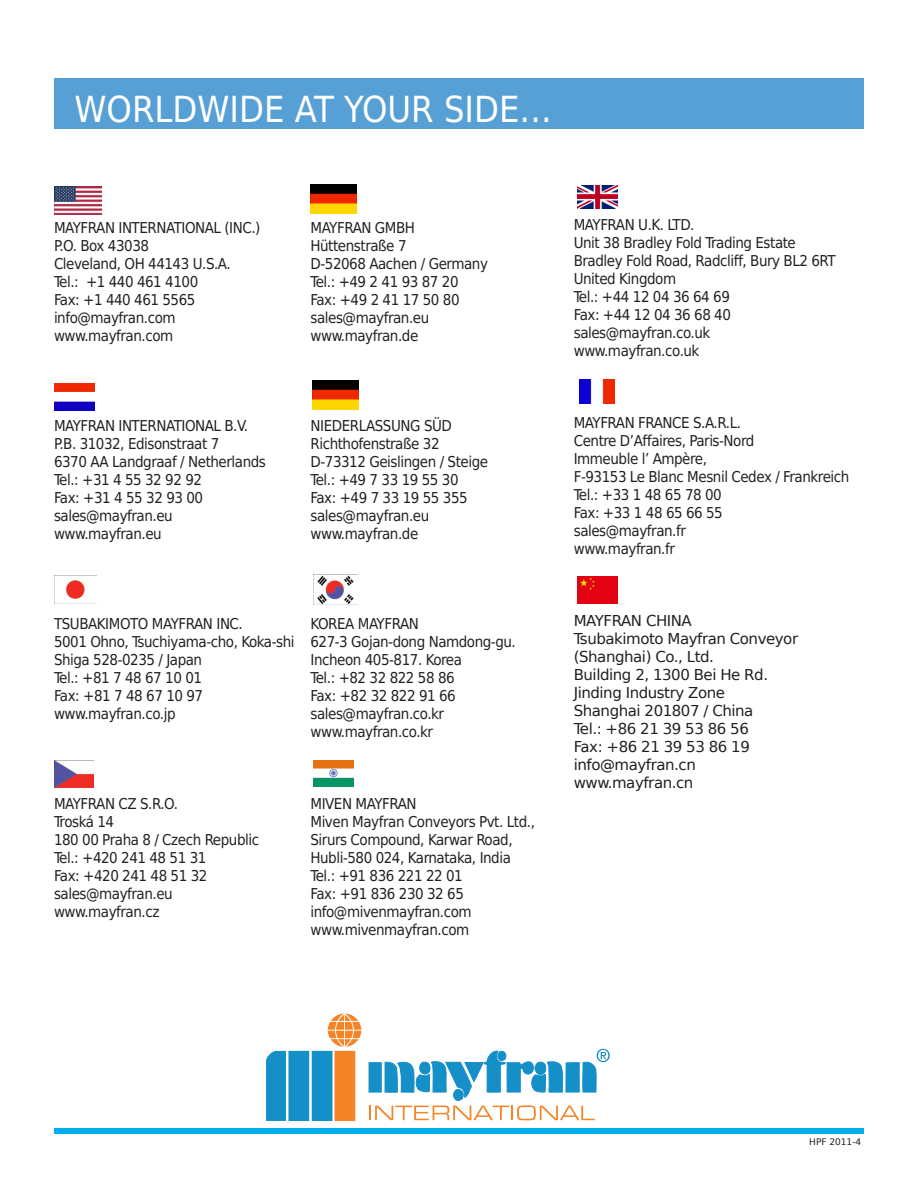
<style>
.page{position:relative;width:918px;height:1188px;background:#fff}
.page>*{position:absolute;margin:0;border:0;box-sizing:border-box;transform-origin:0 0}
.t1{font:36px "DejaVu Sans Condensed";color:#fff}
.t2{font:15px "DejaVu Sans Condensed";letter-spacing:-.03em;color:#231f20}
.t3{font:15px "DejaVu Sans";letter-spacing:-.03em;color:#231f20}
.t4{font:9px "DejaVu Sans";color:#231f20}
</style>
<div class="page">
<div style="left:54px;top:78px;width:810px;height:51px;background:#56a0d5"></div>
<div style="left:54px;top:1128px;width:810px;height:6px;background:#00aeef"></div>
<div style="left:335px;top:1051px;width:20px;height:69px;background:#f58427"></div>
<svg style="left:266px;top:1051px;width:20px;height:70px"></svg>
<div style="left:312px;top:1051px;width:20px;height:69px;background:#158fc7"></div>
<div style="left:289px;top:1051px;width:20px;height:69px;background:#158fc7"></div>
<svg style="left:328px;top:1013px;width:33px;height:34px"></svg>
<svg style="left:369px;top:1049px;width:241px;height:71px"></svg>
<img style="left:54px;top:186px;width:48px;height:28px">
<img style="left:578px;top:576px;width:40px;height:27px">
<img style="left:54px;top:384px;width:40px;height:27px">
<img style="left:54px;top:575px;width:42px;height:29px">
<img style="left:310px;top:184px;width:47px;height:29px">
<img style="left:314px;top:574px;width:44px;height:30px">
<img style="left:579px;top:380px;width:35px;height:23px">
<img style="left:578px;top:186px;width:40px;height:23px">
<img style="left:314px;top:760px;width:39px;height:27px">
<img style="left:54px;top:760px;width:40px;height:27px">
<img style="left:312px;top:381px;width:47px;height:28px">
<p class="t1" style="left:75px;top:80px;width:479px">WORLDWIDE AT YOUR SIDE…</p>
<p class="t2" style="left:54px;top:216px;width:208px">MAYFRAN INTERNATIONAL (INC.)</p>
<p class="t2" style="left:54px;top:234px;width:97px">P.O. Box 43038</p>
<p class="t2" style="left:54px;top:252px;width:178px">Cleveland, OH 44143 U.S.A.</p>
<p class="t2" style="left:54px;top:270px;width:146px">Tel.: +1 440 461 4100</p>
<p class="t2" style="left:54px;top:288px;width:143px">Fax: +1 440 461 5565</p>
<p class="t2" style="left:54px;top:306px;width:123px">info@mayfran.com</p>
<p class="t2" style="left:54px;top:324px;width:121px">www.mayfran.com</p>
<p class="t2" style="left:54px;top:414px;width:196px">MAYFRAN INTERNATIONAL B.V.</p>
<p class="t2" style="left:54px;top:432px;width:167px">P.B. 31032, Edisonstraat 7</p>
<p class="t2" style="left:54px;top:450px;width:213px">6370 AA Landgraaf / Netherlands</p>
<p class="t2" style="left:54px;top:468px;width:150px">Tel.: +31 4 55 32 92 92</p>
<p class="t2" style="left:54px;top:486px;width:151px">Fax: +31 4 55 32 93 00</p>
<p class="t2" style="left:54px;top:504px;width:120px">sales@mayfran.eu</p>
<p class="t2" style="left:54px;top:522px;width:109px">www.mayfran.eu</p>
<p class="t2" style="left:310px;top:215px;width:106px">MAYFRAN GMBH</p>
<p class="t2" style="left:310px;top:233px;width:98px">Hüttenstraße 7</p>
<p class="t2" style="left:310px;top:251px;width:179px">D-52068 Aachen / Germany</p>
<p class="t2" style="left:310px;top:269px;width:150px">Tel.: +49 2 41 93 87 20</p>
<p class="t2" style="left:310px;top:287px;width:151px">Fax: +49 2 41 17 50 80</p>
<p class="t2" style="left:310px;top:305px;width:120px">sales@mayfran.eu</p>
<p class="t2" style="left:310px;top:323px;width:109px">www.mayfran.de</p>
<p class="t2" style="left:310px;top:413px;width:143px">NIEDERLASSUNG SÜD</p>
<p class="t2" style="left:310px;top:431px;width:131px">Richthofenstraße 32</p>
<p class="t2" style="left:310px;top:449px;width:179px">D-73312 Geislingen / Steige</p>
<p class="t2" style="left:310px;top:467px;width:150px">Tel.: +49 7 33 19 55 30</p>
<p class="t2" style="left:310px;top:485px;width:159px">Fax: +49 7 33 19 55 355</p>
<p class="t2" style="left:310px;top:503px;width:120px">sales@mayfran.eu</p>
<p class="t2" style="left:310px;top:521px;width:109px">www.mayfran.de</p>
<p class="t2" style="left:54px;top:612px;width:190px">TSUBAKIMOTO MAYFRAN INC.</p>
<p class="t2" style="left:54px;top:630px;width:242px">5001 Ohno, Tsuchiyama-cho, Koka-shi</p>
<p class="t2" style="left:54px;top:648px;width:150px">Shiga 528-0235 / Japan</p>
<p class="t2" style="left:54px;top:666px;width:150px">Tel.: +81 7 48 67 10 01</p>
<p class="t2" style="left:54px;top:684px;width:151px">Fax: +81 7 48 67 10 97</p>
<p class="t2" style="left:54px;top:702px;width:123px">www.mayfran.co.jp</p>
<p class="t2" style="left:310px;top:611px;width:110px">KOREA MAYFRAN</p>
<p class="t2" style="left:310px;top:629px;width:207px">627-3 Gojan-dong Namdong-gu.</p>
<p class="t2" style="left:310px;top:647px;width:153px">Incheon 405-817. Korea</p>
<p class="t2" style="left:310px;top:665px;width:146px">Tel.: +82 32 822 58 86</p>
<p class="t2" style="left:310px;top:683px;width:147px">Fax: +82 32 822 91 66</p>
<p class="t2" style="left:310px;top:701px;width:135px">sales@mayfran.co.kr</p>
<p class="t2" style="left:310px;top:719px;width:124px">www.mayfran.co.kr</p>
<p class="t2" style="left:54px;top:792px;width:126px">MAYFRAN CZ S.R.O.</p>
<p class="t2" style="left:54px;top:810px;width:62px">Troská 14</p>
<p class="t2" style="left:54px;top:828px;width:207px">180 00 Praha 8 / Czech Republic</p>
<p class="t2" style="left:54px;top:846px;width:154px">Tel.: +420 241 48 51 31</p>
<p class="t2" style="left:54px;top:864px;width:155px">Fax: +420 241 48 51 32</p>
<p class="t2" style="left:54px;top:882px;width:120px">sales@mayfran.eu</p>
<p class="t2" style="left:54px;top:900px;width:107px">www.mayfran.cz</p>
<p class="t2" style="left:310px;top:791px;width:108px">MIVEN MAYFRAN</p>
<p class="t2" style="left:310px;top:809px;width:226px">Miven Mayfran Conveyors Pvt. Ltd.,</p>
<p class="t2" style="left:310px;top:827px;width:204px">Sirurs Compound, Karwar Road,</p>
<p class="t2" style="left:310px;top:845px;width:202px">Hubli-580 024, Karnataka, India</p>
<p class="t2" style="left:310px;top:863px;width:154px">Tel.: +91 836 221 22 01</p>
<p class="t2" style="left:310px;top:881px;width:155px">Fax: +91 836 230 32 65</p>
<p class="t2" style="left:310px;top:899px;width:163px">info@mivenmayfran.com</p>
<p class="t2" style="left:310px;top:917px;width:160px">www.mivenmayfran.com</p>
<p class="t2" style="left:574px;top:212px;width:122px">MAYFRAN U.K. LTD.</p>
<p class="t2" style="left:574px;top:230px;width:224px">Unit 38 Bradley Fold Trading Estate</p>
<p class="t2" style="left:574px;top:248px;width:263px">Bradley Fold Road, Radcliff, Bury BL2 6RT</p>
<p class="t2" style="left:574px;top:266px;width:104px">United Kingdom</p>
<p class="t2" style="left:574px;top:284px;width:158px">Tel.: +44 12 04 36 64 69</p>
<p class="t2" style="left:574px;top:302px;width:159px">Fax: +44 12 04 36 68 40</p>
<p class="t2" style="left:574px;top:320px;width:138px">sales@mayfran.co.uk</p>
<p class="t2" style="left:574px;top:338px;width:127px">www.mayfran.co.uk</p>
<p class="t2" style="left:574px;top:410px;width:169px">MAYFRAN FRANCE S.A.R.L.</p>
<p class="t2" style="left:574px;top:428px;width:182px">Centre D’Affaires, Paris-Nord</p>
<p class="t2" style="left:574px;top:446px;width:135px">Immeuble l’ Ampère,</p>
<p class="t2" style="left:574px;top:464px;width:277px">F-93153 Le Blanc Mesnil Cedex / Frankreich</p>
<p class="t2" style="left:574px;top:482px;width:150px">Tel.: +33 1 48 65 78 00</p>
<p class="t2" style="left:574px;top:500px;width:151px">Fax: +33 1 48 65 66 55</p>
<p class="t2" style="left:574px;top:518px;width:114px">sales@mayfran.fr</p>
<p class="t2" style="left:574px;top:536px;width:103px">www.mayfran.fr</p>
<p class="t3" style="left:574px;top:608px;width:120px">MAYFRAN CHINA</p>
<p class="t3" style="left:574px;top:626px;width:226px">Tsubakimoto Mayfran Conveyor</p>
<p class="t3" style="left:574px;top:644px;width:142px">(Shanghai) Co., Ltd.</p>
<p class="t3" style="left:574px;top:662px;width:196px">Building 2, 1300 Bei He Rd.</p>
<p class="t3" style="left:574px;top:680px;width:153px">Jinding Industry Zone</p>
<p class="t3" style="left:574px;top:698px;width:181px">Shanghai 201807 / China</p>
<p class="t3" style="left:574px;top:716px;width:177px">Tel.: +86 21 39 53 86 56</p>
<p class="t3" style="left:574px;top:734px;width:178px">Fax: +86 21 39 53 86 19</p>
<p class="t3" style="left:574px;top:752px;width:124px">info@mayfran.cn</p>
<p class="t3" style="left:574px;top:770px;width:121px">www.mayfran.cn</p>
<p class="t4" style="left:809px;top:1134px;width:54px">HPF 2011-4</p>
</div>
